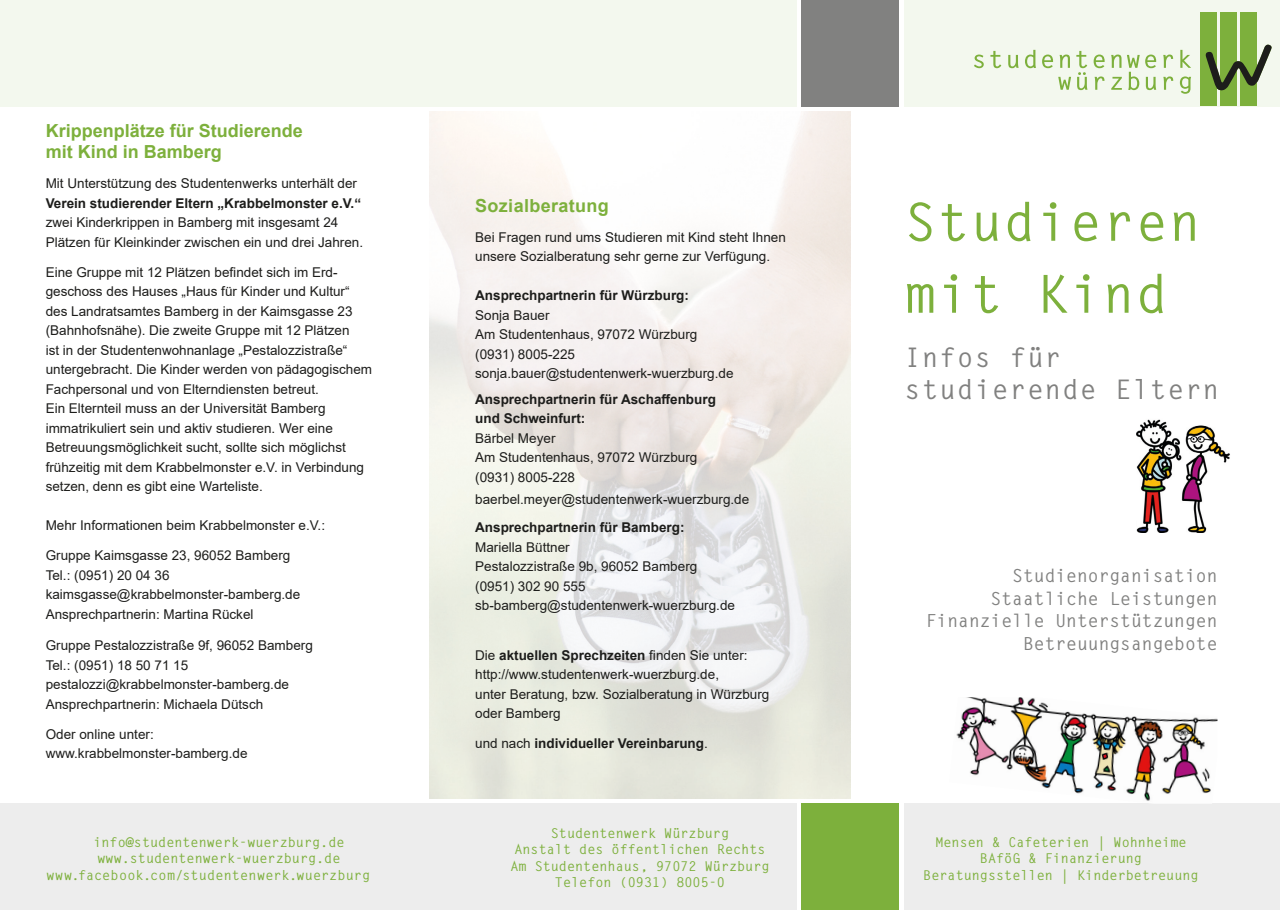
<style>
.page{position:relative;width:1280px;height:910px;background:#fff}
.page>*{position:absolute;margin:0;border:0;box-sizing:border-box;transform-origin:0 0}
.t1{font:700 52.5px/72px "Letter Gothic Std";letter-spacing:.03em;color:#7db03c}
.t2{font:700 27px/32.4px "Letter Gothic Std";letter-spacing:.05em;color:#818180}
.t3{font:700 18px/22.5px "Letter Gothic Std";color:#818180;text-align:right}
.t4{font:700 18px/21px "Arial";color:#7db03c}
.t5{font:700 18px "Arial";letter-spacing:.02em;color:#7db03c}
.t6{font:13.5px/19.5px "Arial";color:#1d1d1b}
.t7{font:700 13.5px/16.5px "Letter Gothic Std";color:#7db03c;text-align:center}
.t8{font:700 13.5px/19.5px "Arial";color:#1d1d1b}
.s1{font-weight:700}
.s2{font-weight:400}
</style>
<div class="page">
<img style="left:429px;top:112px;width:421px;height:686px">
<img style="left:1136px;top:419px;width:94px;height:113px">
<div style="left:801px;top:0;width:98px;height:106px;background:#818180"></div>
<div style="left:904px;top:0;width:376px;height:106px;background:#f3f8ee"></div>
<svg style="left:1094px;top:76px;width:10px;height:14px"></svg>
<svg style="left:1163px;top:76px;width:10px;height:14px"></svg>
<svg style="left:1180px;top:76px;width:11px;height:18px"></svg>
<svg style="left:974px;top:55px;width:10px;height:13px"></svg>
<svg style="left:990px;top:51px;width:11px;height:17px"></svg>
<svg style="left:1008px;top:55px;width:10px;height:13px"></svg>
<svg style="left:1025px;top:50px;width:11px;height:18px"></svg>
<svg style="left:1042px;top:51px;width:45px;height:39px"></svg>
<svg style="left:1094px;top:55px;width:11px;height:13px"></svg>
<svg style="left:1111px;top:55px;width:45px;height:35px"></svg>
<svg style="left:1163px;top:55px;width:10px;height:13px"></svg>
<svg style="left:1180px;top:50px;width:11px;height:18px"></svg>
<div style="left:1220px;top:13px;width:16px;height:93px;background:#7db03c"></div>
<div style="left:1200px;top:13px;width:16px;height:93px;background:#7db03c"></div>
<div style="left:1240px;top:13px;width:17px;height:93px;background:#7db03c"></div>
<svg style="left:1206px;top:44px;width:66px;height:46px"></svg>
<div style="left:0;top:0;width:796px;height:106px;background:#f3f8ee"></div>
<div style="left:801px;top:804px;width:98px;height:106px;background:#7db03c"></div>
<div style="left:904px;top:804px;width:376px;height:106px;background:#ededed"></div>
<div style="left:0;top:804px;width:796px;height:106px;background:#ededed"></div>
<img style="left:949px;top:697px;width:268px;height:107px">
<h3 class="t4" style="left:46px;top:121px;width:259px">Krippenplätze für Studierende mit Kind in Bamberg</h3>
<p class="t6" style="left:46px;top:174px;width:313px">Mit Unterstützung des Studentenwerks unterhält der</p>
<p class="t8" style="left:46px;top:194px;width:317px">Verein studierender Eltern „Krabbelmonster e.V.“</p>
<p class="t6" style="left:46px;top:213px;width:319px">zwei Kinderkrippen in Bamberg mit insgesamt 24<br>Plätzen für Kleinkinder zwischen ein und drei Jahren.</p>
<p class="t6" style="left:46px;top:262px;width:328px">Eine Gruppe mit 12 Plätzen befindet sich im Erd&shy;geschoss des Hauses „Haus für Kinder und Kultur“ des Landratsamtes Bamberg in der Kaimsgasse 23 (Bahnhofsnähe). Die zweite Gruppe mit 12 Plätzen<br>ist in der Studentenwohnanlage „Pestalozzistraße“ untergebracht. Die Kinder werden von pädagogischem Fachpersonal und von Elterndiensten betreut.<br>Ein Elternteil muss an der Universität Bamberg immatrikuliert sein und aktiv studieren. Wer eine Betreuungsmöglichkeit sucht, sollte sich möglichst frühzeitig mit dem Krabbelmonster e.V. in Verbindung setzen, denn es gibt eine Warteliste.</p>
<p class="t6" style="left:46px;top:516px;width:281px">Mehr Informationen beim Krabbelmonster e.V.:</p>
<p class="t6" style="left:46px;top:546px;width:256px">Gruppe Kaimsgasse 23, 96052 Bamberg Tel.: (0951) 20 04 36 kaimsgasse@krabbelmonster-bamberg.de Ansprechpartnerin: Martina Rückel</p>
<p class="t6" style="left:46px;top:636px;width:269px">Gruppe Pestalozzistraße 9f, 96052 Bamberg Tel.: (0951) 18 50 71 15 pestalozzi@krabbelmonster-bamberg.de Ansprechpartnerin: Michaela Dütsch</p>
<p class="t6" style="left:46px;top:724px;width:203px">Oder online unter: www.krabbelmonster-bamberg.de</p>
<p class="t7" style="left:93px;top:834px;width:253px">info@studentenwerk-wuerzburg.de</p>
<p class="t7" style="left:97px;top:850px;width:245px">www.studentenwerk-wuerzburg.de</p>
<p class="t7" style="left:46px;top:867px;width:325px">www.facebook.com/studentenwerk.wuerzburg</p>
<h3 class="t5" style="left:475px;top:193px;width:135px">Sozialberatung</h3>
<p class="t6" style="left:475px;top:227px;width:312px">Bei Fragen rund ums Studieren mit Kind steht Ihnen unsere Sozialberatung sehr gerne zur Verfügung.</p>
<p class="t8" style="left:475px;top:286px;width:215px">Ansprechpartnerin für Würzburg:</p>
<p class="t6" style="left:475px;top:305px;width:260px">Sonja Bauer<br>Am Studentenhaus, 97072 Würzburg (0931) 8005-225 sonja.bauer@studentenwerk-wuerzburg.de</p>
<p class="t8" style="left:475px;top:390px;width:242px">Ansprechpartnerin für Aschaffenburg und Schweinfurt:</p>
<p class="t6" style="left:475px;top:428px;width:224px">Bärbel Meyer<br>Am Studentenhaus, 97072 Würzburg (0931) 8005-228</p>
<p class="t6" style="left:475px;top:489px;width:276px">baerbel.meyer@studentenwerk-wuerzburg.de</p>
<p class="t8" style="left:475px;top:518px;width:211px">Ansprechpartnerin für Bamberg:</p>
<p class="t6" style="left:475px;top:537px;width:261px">Mariella Büttner<br>Pestalozzistraße 9b, 96052 Bamberg (0951) 302 90 555 sb-bamberg@studentenwerk-wuerzburg.de</p>
<p class="t6" style="left:475px;top:645px;width:296px">Die <span class="s1">aktuellen Sprechzeiten</span> finden Sie unter: http://www.studentenwerk-wuerzburg.de,<br>unter Beratung, bzw. Sozialberatung in Würzburg oder Bamberg</p>
<p class="t8" style="left:475px;top:734px;width:234px"><span class="s2">und nach</span> individueller Vereinbarung<span class="s2">.</span></p>
<p class="t7" style="left:510px;top:825px;width:261px">Studentenwerk Würzburg<br>Anstalt des öffentlichen Rechts<br>Am Studentenhaus, 97072 Würzburg<br>Telefon (0931) 8005-0</p>
<h1 class="t1" style="left:904px;top:187px;width:298px">Studieren mit Kind</h1>
<h2 class="t2" style="left:904px;top:341px;width:316px">Infos für studierende Eltern</h2>
<h3 class="t3" style="left:926px;top:565px;width:293px">Studienorganisation<br>Staatliche Leistungen<br>Finanzielle Unterstützungen<br>Betreuungsangebote</h3>
<p class="t7" style="left:923px;top:834px;width:277px">Mensen &amp; Cafeterien │ Wohnheime<br>BAföG &amp; Finanzierung<br>Beratungsstellen │ Kinderbetreuung</p>
</div>
